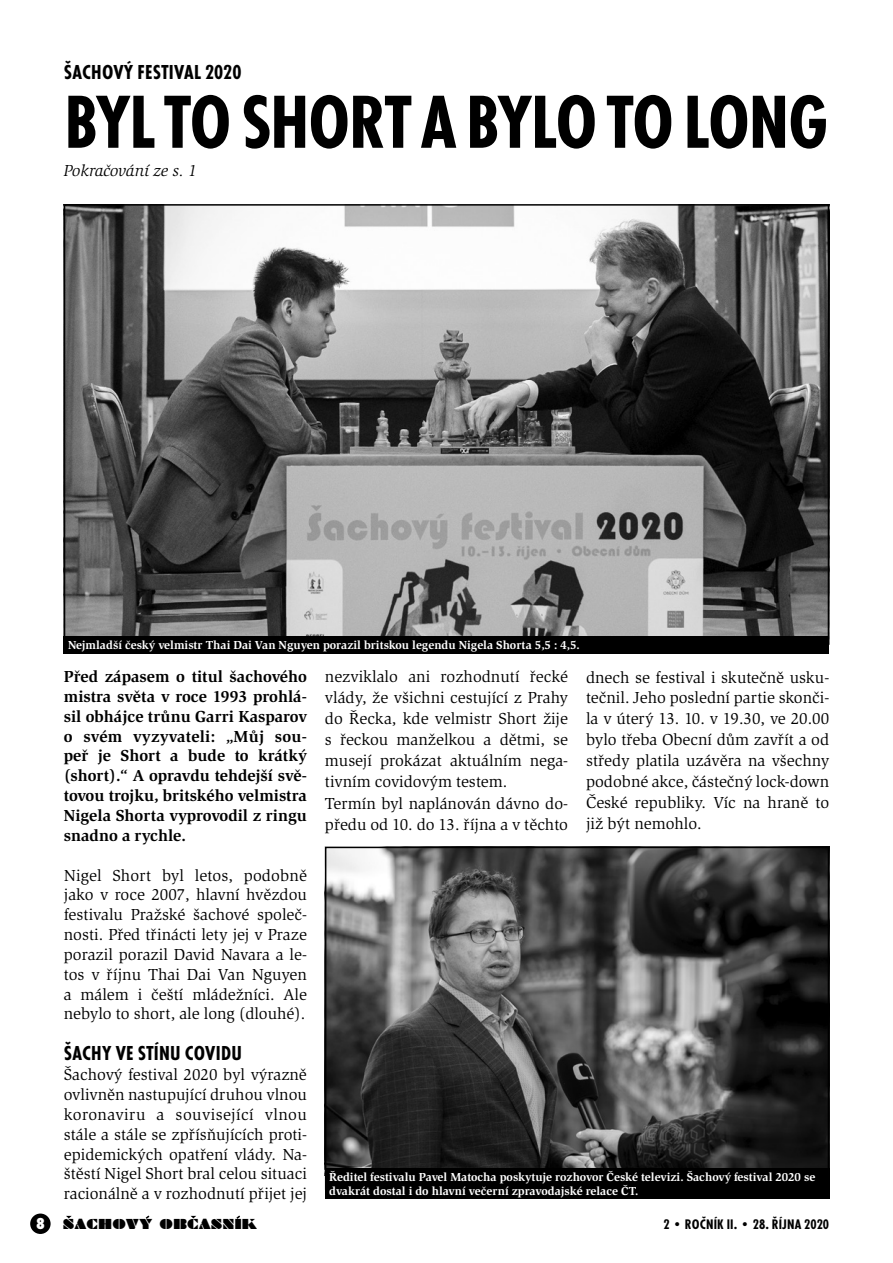
<style>
.page{position:relative;width:893px;height:1263px;background:#fff}
.page>*{position:absolute;margin:0;border:0;box-sizing:border-box;transform-origin:0 0}
.t1{font:700 condensed 78px "Futura TOT";letter-spacing:-.015em;color:#000}
.t2{font:700 condensed 21px "Futura TOT";letter-spacing:.015em;color:#000}
.t3{font:16.5px/19.8px "Slimbach Itc TOT";color:#000;text-align:justify}
.t4{font:700 16.5px/19.8px "Slimbach Itc TOT";color:#000;text-align:justify}
.t5{font:italic 16.5px "Slimbach Itc TOT";letter-spacing:-.005em;color:#000}
.t6{font:700 condensed 14.4px "Futura TOT";letter-spacing:.015em;color:#000}
.t7{font:13.2px "Braggadocio";letter-spacing:.025em;color:#000}
.t8{font:700 12px/13.5px "Slimbach Itc TOT";color:#fff}
.s1{font-family:"Futura TOT Extr Bold Cond";font-size:16.5px;color:#fff}
</style>
<div class="page">
<div style="left:30px;top:1213px;width:21px;height:21px;background:#000;border-radius:50%"></div>
<svg style="left:236px;top:1215px;width:4px;height:4px"></svg>
<img style="left:67px;top:207px;width:759px;height:429px">
<div style="left:64px;top:636px;width:765px;height:17px;background:#000"></div>
<img style="left:328px;top:850px;width:498px;height:318px">
<div style="left:325px;top:1168px;width:504px;height:31px;background:#000"></div>
<p class="t2" style="left:64px;top:60px;width:179px">ŠACHOVÝ FESTIVAL 2020</p>
<h1 class="t1" style="left:64px;top:77px;width:766px">BYL TO SHORT A BYLO TO LONG</h1>
<p class="t5" style="left:64px;top:161px;width:134px">Pokračování ze s. 1</p>
<p class="t8" style="left:68px;top:638px;width:513px">Nejmladší český velmistr Thai Dai Van Nguyen porazil britskou legendu Nigela Shorta 5,5 : 4,5.</p>
<p class="t4" style="left:64px;top:667px;width:245px">Před zápasem o titul šachového mistra světa v roce 1993 prohlá&shy;sil obhájce trůnu Garri Kasparov o svém vyzyvateli: „Můj sou&shy;peř je Short a bude to krátký (short).“ A opravdu tehdejší svě&shy;tovou trojku, britského velmistra Nigela Shorta vyprovodil z ringu snadno a rychle.</p>
<p class="t3" style="left:64px;top:865px;width:245px">Nigel Short byl letos, podobně jako v roce 2007, hlavní hvězdou festivalu Pražské šachové společ&shy;nosti. Před třinácti lety jej v Praze porazil porazil David Navara a le&shy;tos v říjnu Thai Dai Van Nguyen a málem i čeští mládežníci. Ale nebylo to short, ale long (dlouhé).</p>
<p class="t2" style="left:64px;top:1041px;width:180px">ŠACHY VE STÍNU COVIDU</p>
<p class="t3" style="left:64px;top:1065px;width:245px">Šachový festival 2020 byl výrazně ovlivněn nastupující druhou vlnou koronaviru a související vlnou stále a stále se zpřísňujících proti&shy;epidemických opatření vlády. Na&shy;štěstí Nigel Short bral celou situaci racionálně a v rozhodnutí přijet jej</p>
<p class="t3" style="left:325px;top:666px;width:245px;line-height:21px;text-align:left">nezviklalo ani rozhodnutí řecké vlády, že všichni cestující z Prahy do Řecka, kde velmistr Short žije s řeckou manželkou a dětmi, se musejí prokázat aktuálním nega&shy;tivním covidovým testem.<br>Termín byl naplánován dávno do&shy;předu od 10. do 13. října a v těchto</p>
<p class="t3" style="left:586px;top:667px;width:245px;line-height:20.9px">dnech se festival i skutečně usku&shy;tečnil. Jeho poslední partie skonči&shy;la v úterý 13. 10. v 19.30, ve 20.00 bylo třeba Obecní dům zavřít a od středy platila uzávěra na všechny podobné akce, částečný lock-down České republiky. Víc na hraně to již být nemohlo.</p>
<p class="t8" style="left:329px;top:1171px;width:488px">Ředitel festivalu Pavel Matocha poskytuje rozhovor České televizi. Šachový festival 2020 se dvakrát dostal i do hlavní večerní zpravodajské relace ČT.</p>
<p class="t7" style="left:36px;top:1216px;width:223px"><span class="s1">8</span> SACHOVY OBCASNIK</p>
<p class="t6" style="left:663px;top:1216px;width:167px">2 • ROČNÍK II. • 28. ŘÍJNA 2020</p>
</div>
